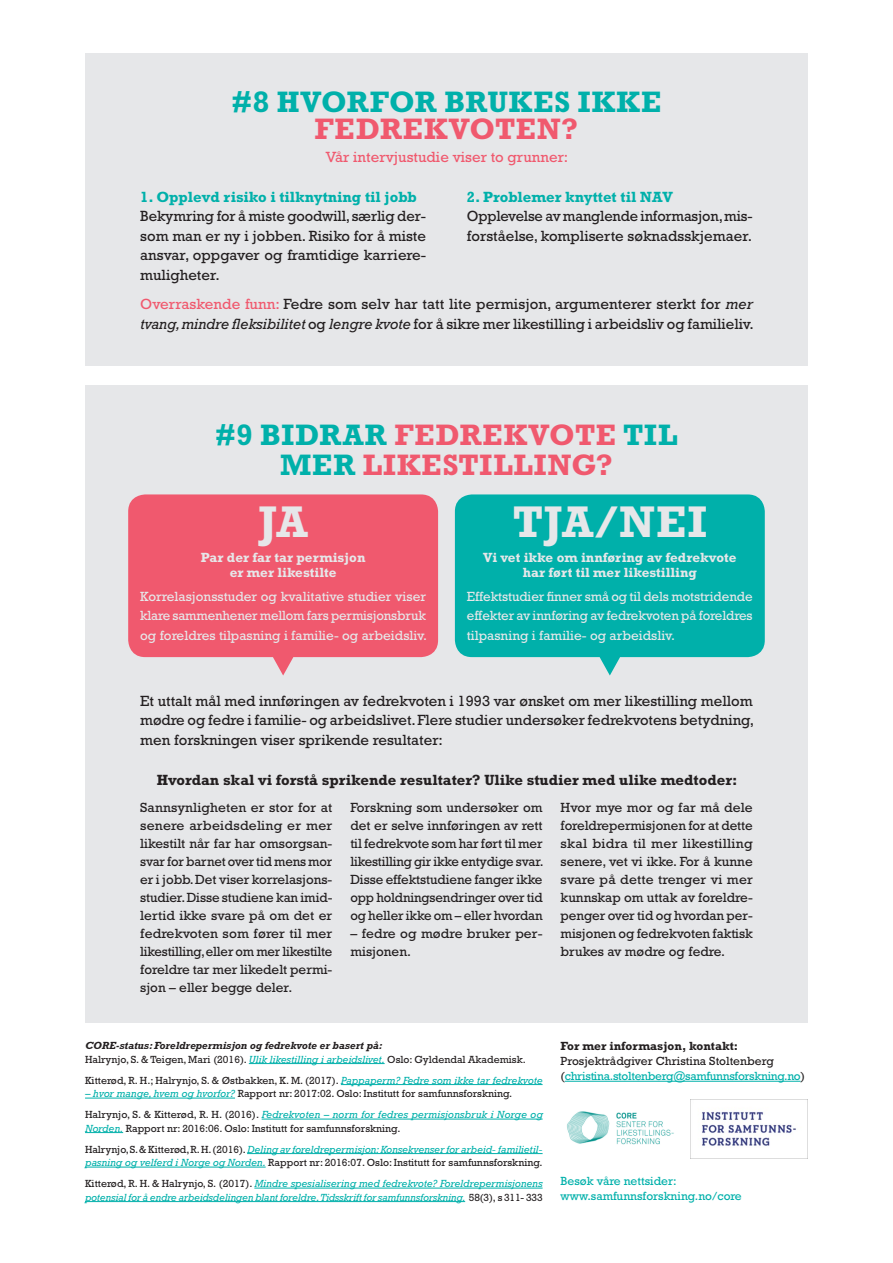
<style>
.page{position:relative;width:893px;height:1263px;background:#fff}
.page>*{position:absolute;margin:0;border:0;box-sizing:border-box;transform-origin:0 0}
.t1{font:700 45px "Rockwell Std";letter-spacing:.015em;color:#e6e7e9}
.t2{font:700 30px/30px "Rockwell Std";letter-spacing:.03em;color:#f0596e;text-align:center}
.t3{font:700 30px "Rockwell Std";letter-spacing:.03em;color:#00b0aa}
.t4{font:15px/19.5px "Rockwell Std";color:#231f20;text-align:justify}
.t5{font:700 15px "Rockwell Std";color:#231f20}
.t6{font:700 15px "Rockwell Std";color:#00b0aa}
.t7{font:15px "Rockwell Std";color:#f0596e}
.t8{font:13.5px/18px "Rockwell Std";letter-spacing:-.005em;color:#231f20;text-align:justify}
.t9{font:13.5px/19.5px "Rockwell Std";color:#e6e7e9;text-align:justify}
.t10{font:700 13.5px/15px "Rockwell Std";color:#e6e7e9;text-align:center}
.t11{font:12px/15px "Rockwell Std";letter-spacing:-.025em;color:#00b0aa}
.t12{font:12px/15px "Rockwell Std";color:#00b0aa}
.t13{font:700 12px "Rockwell Std";color:#231f20}
.t14{font:10.5px/21px "Rockwell Std";color:#231f20}
.t15{font:italic 10.5px/21px "Rockwell Std";letter-spacing:-.01em;color:#00b0aa}
.s1{color:#f0596e}
.s2{font-style:italic}
.s3{color:#00b0aa}
.s4{font-weight:700;font-style:italic}
.s5{font-style:italic;color:#00b0aa}
.s6{font-style:normal;color:#231f20}
.s7{font-style:normal}
.s8{color:#231f20}
</style>
<div class="page">
<div style="left:85px;top:386px;width:723px;height:637px;background:#e6e7e9"></div>
<svg style="left:128px;top:494px;width:310px;height:181px;background:#ee677a"></svg>
<svg style="left:455px;top:494px;width:310px;height:181px;background:#17b5b0"></svg>
<div style="left:85px;top:53px;width:723px;height:313px;background:#e6e7e9"></div>
<hr style="left:249px;top:1063px;width:136px;height:1px;background:#00b0aa">
<hr style="left:341px;top:1084px;width:202px;height:1px;background:#00b0aa">
<hr style="left:85px;top:1098px;width:150px;height:1px;background:#00b0aa">
<hr style="left:262px;top:1119px;width:281px;height:1px;background:#00b0aa">
<hr style="left:85px;top:1132px;width:38px;height:1px;background:#00b0aa">
<hr style="left:247px;top:1153px;width:296px;height:1px;background:#00b0aa">
<hr style="left:85px;top:1167px;width:181px;height:1px;background:#00b0aa">
<hr style="left:254px;top:1188px;width:289px;height:1px;background:#00b0aa">
<hr style="left:85px;top:1201px;width:380px;height:1px;background:#00b0aa">
<img style="left:567px;top:1111px;width:107px;height:34px">
<img style="left:691px;top:1099px;width:117px;height:59px">
<hr style="left:565px;top:1081px;width:235px;height:1px;background:#00b0aa">
<h2 class="t3" style="left:232px;top:84px;width:431px">#8 HVORFOR BRUKES IKKE</h2>
<h2 class="t2" style="left:314px;top:113px;width:265px">FEDREKVOTEN?</h2>
<p class="t7" style="left:326px;top:148px;width:244px">Vår intervjustudie viser to grunner:</p>
<p class="t6" style="left:140px;top:188px;width:278px">1. Opplevd risiko i tilknytning til jobb</p>
<p class="t4" style="left:140px;top:206px;width:287px">Bekymring for å miste goodwill, særlig der&shy;som man er ny i jobben. Risiko for å miste ansvar, oppgaver og framtidige karriere&shy;muligheter.</p>
<p class="t6" style="left:467px;top:188px;width:207px">2. Problemer knyttet til NAV</p>
<p class="t4" style="left:467px;top:206px;width:287px">Opplevelse av manglende informasjon, mis&shy;forståelse, kompliserte søknadsskjemaer.</p>
<p class="t4" style="left:140px;top:294px;width:615px"><span class="s1">Overraskende funn:</span> Fedre som selv har tatt lite permisjon, argumenterer sterkt for <span class="s2">mer tvang, mindre fleksibilitet</span> og <span class="s2">lengre kvote</span> for å sikre mer likestilling i arbeidsliv og familieliv.</p>
<h2 class="t2" style="left:216px;top:419px;width:463px"><span class="s3">#9 BIDRAR</span> FEDREKVOTE <span class="s3">TIL<br>MER</span> LIKESTILLING?</h2>
<h1 class="t1" style="left:258px;top:495px;width:51px">JA</h1>
<p class="t10" style="left:201px;top:550px;width:166px">Par der far tar permisjon er mer likestilte</p>
<p class="t9" style="left:140px;top:586px;width:288px">Korrelasjonsstuder og kvalitative studier viser klare sammenhener mellom fars permisjonsbruk og foreldres tilpasning i familie- og arbeidsliv.</p>
<h1 class="t1" style="left:513px;top:495px;width:196px">TJA/NEI</h1>
<p class="t10" style="left:483px;top:550px;width:255px">Vi vet ikke om innføring av fedrekvote har ført til mer likestilling</p>
<p class="t9" style="left:467px;top:586px;width:287px">Effektstudier finner små og til dels motstridende effekter av innføring av fedrekvoten på foreldres tilpasning i familie- og arbeidsliv.</p>
<p class="t4" style="left:140px;top:691px;width:616px">Et uttalt mål med innføringen av fedrekvoten i 1993 var ønsket om mer likestilling mellom mødre og fedre i familie- og arbeidslivet. Flere studier undersøker fedrekvotens betydning, men forskningen viser sprikende resultater:</p>
<p class="t5" style="left:157px;top:771px;width:582px">Hvordan skal vi forstå sprikende resultater? Ulike studier med ulike medtoder:</p>
<p class="t8" style="left:140px;top:798px;width:194px">Sannsynligheten er stor for at senere arbeidsdeling er mer likestilt når far har omsorgsan&shy;svar for barnet over tid mens mor er i jobb. Det viser korrelasjons&shy;studier. Disse studiene kan imid&shy;lertid ikke svare på om det er fedrekvoten som fører til mer likestilling, eller om mer likestilte foreldre tar mer likedelt permi&shy;sjon – eller begge deler.</p>
<p class="t8" style="left:350px;top:798px;width:195px">Forskning som undersøker om det er selve innføringen av rett til fedrekvote som har ført til mer likestilling gir ikke entydige svar.<br>Disse effektstudiene fanger ikke opp holdningsendringer over tid og heller ikke om – eller hvordan</p>
<p class="t8" style="left:350px;top:924px;width:194px">– fedre og mødre bruker per&shy;misjonen.</p>
<p class="t8" style="left:561px;top:798px;width:194px">Hvor mye mor og far må dele foreldrepermisjonen for at dette skal bidra til mer likestilling senere, vet vi ikke. For å kunne svare på dette trenger vi mer kunnskap om uttak av foreldre&shy;penger over tid og hvordan per&shy;misjonen og fedrekvoten faktisk brukes av mødre og fedre.</p>
<p class="t14" style="left:85px;top:1038px;width:442px;line-height:13.5px"><span class="s4">CORE-status: Foreldrepermisjon og fedrekvote er basert på:<br></span>Halrynjo, S. &amp; Teigen, Mari (2016). <span class="s5">Ulik likestilling i arbeidslivet.</span> Oslo: Gyldendal Akademisk.</p>
<p class="t14" style="left:85px;top:1069px;width:459px">Kitterød, R. H.; Halrynjo, S. &amp; Østbakken, K. M. (2017). <span class="s5">Pappaperm? Fedre som ikke tar fedrekvote</span></p>
<p class="t14" style="left:85px;top:1083px;width:459px"><span class="s5">– hvor mange, hvem og hvorfor?</span> Rapport nr: 2017:02. Oslo: Institutt for samfunnsforskning.<br>Halrynjo, S. &amp; Kitterød, R. H. (2016). <span class="s5">Fedrekvoten – norm for fedres permisjonsbruk i Norge og</span></p>
<p class="t14" style="left:85px;top:1117px;width:459px"><span class="s5">Norden.</span> Rapport nr: 2016:06. Oslo: Institutt for samfunnsforskning.<br>Halrynjo, S. &amp; Kitterød, R. H. (2016). <span class="s5">Deling av foreldrepermisjon: Konsekvenser for arbeid- familietil-</span></p>
<p class="t15" style="left:85px;top:1152px;width:459px">pasning og velferd i Norge og Norden. <span class="s6">Rapport nr: 2016:07. Oslo: Institutt for samfunnsforskning.<br>Kitterød, R. H. &amp; Halrynjo, S. (2017).</span> Mindre spesialisering med fedrekvote? Foreldrepermisjonens</p>
<p class="t15" style="left:85px;top:1186px;width:459px">potensial for å endre arbeidsdelingen blant foreldre<span class="s7">.</span> Tidsskrift for samfunnsforskning. <span class="s6">58(3), s 311- 333</span></p>
<p class="t13" style="left:561px;top:1039px;width:179px">For mer informasjon, kontakt:</p>
<p class="t11" style="left:561px;top:1053px;width:246px"><span class="s8">Prosjektrådgiver Christina Stoltenberg (</span>christina.stoltenberg@samfunnsforskning.no<span class="s8">)</span></p>
<p class="t12" style="left:561px;top:1173px;width:183px">Besøk våre nettsider: www.samfunnsforskning.no/core</p>
</div>
